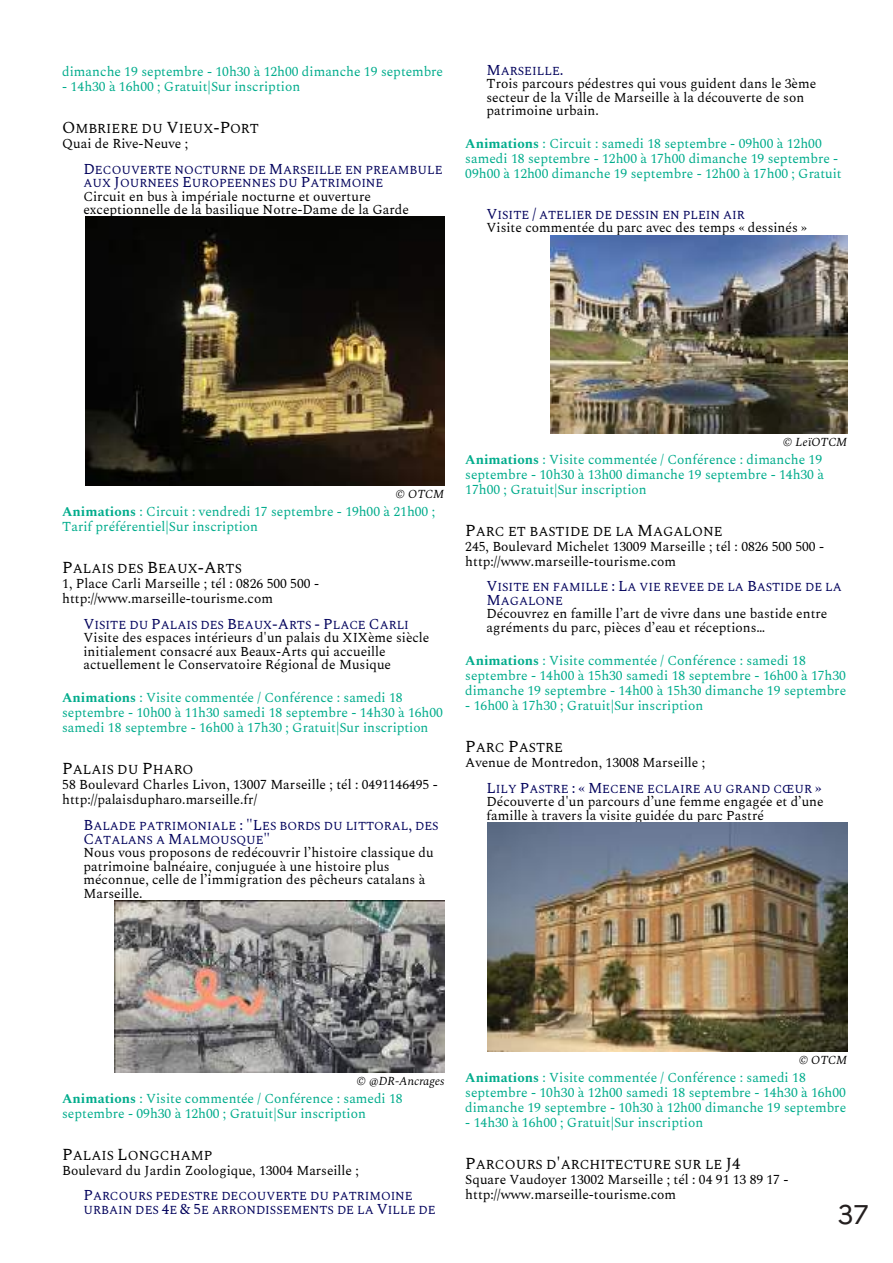
<style>
.page{position:relative;width:893px;height:1263px;background:#fff}
.page>*{position:absolute;margin:0;border:0;box-sizing:border-box;transform-origin:0 0}
.t1{font:27px "Marianne";color:#241f1f}
.t2{font:13.5px/15px "Spectral";color:#000}
.t3{font:13.5px/15px "Spectral";color:#00ac8c}
.t4{font:12px/13.5px "Spectral";letter-spacing:-.005em;color:#00005b}
.t5{font:italic 12px "Spectral";letter-spacing:-.005em;color:#000}
.s1{font-size:16.5px}
.s2{font-size:15px}
.s3{font-weight:700}
</style>
<div class="page">
<img style="left:85px;top:217px;width:359px;height:269px">
<img style="left:115px;top:900px;width:329px;height:172px">
<img style="left:550px;top:235px;width:297px;height:198px">
<img style="left:487px;top:822px;width:360px;height:230px">
<p class="t3" style="left:62px;top:63px;width:382px">dimanche 19 septembre - 10h30 à 12h00 dimanche 19 septembre</p>
<p class="t3" style="left:62px;top:78px;width:240px">- 14h30 à 16h00 ; Gratuit|Sur inscription</p>
<p class="t2" style="left:62px;top:120px;width:198px"><span class="s1">O</span>MBRIERE DU <span class="s1">V</span>IEUX<span class="s1">-P</span>ORT<br>Quai de Rive-Neuve ;</p>
<p class="t4" style="left:83px;top:162px;width:361px"><span class="s2">D</span>ECOUVERTE NOCTURNE DE <span class="s2">M</span>ARSEILLE EN PREAMBULE<br>AUX <span class="s2">J</span>OURNEES <span class="s2">E</span>UROPEENNES DU <span class="s2">P</span>ATRIMOINE</p>
<p class="t2" style="left:83px;top:189px;width:327px;line-height:13.5px">Circuit en bus à impériale nocturne et ouverture exceptionnelle de la basilique Notre-Dame de la Garde</p>
<p class="t4" style="left:486px;top:63px;width:78px"><span class="s2">M</span>ARSEILLE<span class="s2">.</span></p>
<p class="t2" style="left:486px;top:76px;width:331px;line-height:13.5px">Trois parcours pédestres qui vous guident dans le 3ème secteur de la Ville de Marseille à la découverte de son patrimoine urbain.</p>
<p class="t3" style="left:465px;top:135px;width:378px"><span class="s3">Animations</span> : Circuit : samedi 18 septembre - 09h00 à 12h00 samedi 18 septembre - 12h00 à 17h00 dimanche 19 septembre -<br>09h00 à 12h00 dimanche 19 septembre - 12h00 à 17h00 ; Gratuit</p>
<p class="t4" style="left:486px;top:207px;width:260px"><span class="s2">V</span>ISITE <span class="s2">/</span> ATELIER DE DESSIN EN PLEIN AIR</p>
<p class="t2" style="left:486px;top:219px;width:322px">Visite commentée du parc avec des temps « dessinés »</p>
<p class="t5" style="left:396px;top:486px;width:50px">© OTCM</p>
<p class="t3" style="left:62px;top:503px;width:374px"><span class="s3">Animations</span> : Circuit : vendredi 17 septembre - 19h00 à 21h00 ;<br>Tarif préférentiel|Sur inscription</p>
<p class="t2" style="left:62px;top:560px;width:258px"><span class="s1">P</span>ALAIS DES <span class="s1">B</span>EAUX<span class="s1">-A</span>RTS<br>1, Place Carli Marseille ; tél : 0826 500 500 - http://www.marseille-tourisme.com</p>
<p class="t4" style="left:83px;top:617px;width:327px"><span class="s2">V</span>ISITE DU <span class="s2">P</span>ALAIS DES <span class="s2">B</span>EAUX<span class="s2">-A</span>RTS <span class="s2">- P</span>LACE <span class="s2">C</span>ARLI</p>
<p class="t2" style="left:83px;top:630px;width:347px;line-height:13.5px">Visite des espaces intérieurs d'un palais du XIXème siècle initialement consacré aux Beaux-Arts qui accueille actuellement le Conservatoire Régional de Musique</p>
<p class="t3" style="left:62px;top:689px;width:382px"><span class="s3">Animations</span> : Visite commentée / Conférence : samedi 18 septembre - 10h00 à 11h30 samedi 18 septembre - 14h30 à 16h00 samedi 18 septembre - 16h00 à 17h30 ; Gratuit|Sur inscription</p>
<p class="t2" style="left:62px;top:761px;width:377px"><span class="s1">P</span>ALAIS DU <span class="s1">P</span>HARO<br>58 Boulevard Charles Livon, 13007 Marseille ; tél : 0491146495 - http://palaisdupharo.marseille.fr/</p>
<p class="t4" style="left:83px;top:818px;width:357px"><span class="s2">B</span>ALADE PATRIMONIALE <span class="s2">: "L</span>ES BORDS DU LITTORAL<span class="s2">,</span> DES<br><span class="s2">C</span>ATALANS A <span class="s2">M</span>ALMOUSQUE<span class="s2">"</span></p>
<p class="t2" style="left:83px;top:845px;width:352px;line-height:13.5px">Nous vous proposons de redécouvrir l’histoire classique du patrimoine balnéaire, conjuguée à une histoire plus méconnue, celle de l’immigration des pêcheurs catalans à Marseille.</p>
<p class="t5" style="left:783px;top:433px;width:66px">© LeïOTCM</p>
<p class="t3" style="left:465px;top:451px;width:360px"><span class="s3">Animations</span> : Visite commentée / Conférence : dimanche 19 septembre - 10h30 à 13h00 dimanche 19 septembre - 14h30 à<br>17h00 ; Gratuit|Sur inscription</p>
<p class="t2" style="left:465px;top:523px;width:360px"><span class="s1">P</span>ARC ET BASTIDE DE LA <span class="s1">M</span>AGALONE<br>245, Boulevard Michelet 13009 Marseille ; tél : 0826 500 500 - http://www.marseille-tourisme.com</p>
<p class="t4" style="left:486px;top:580px;width:357px"><span class="s2">V</span>ISITE EN FAMILLE <span class="s2">: L</span>A VIE REVEE DE LA <span class="s2">B</span>ASTIDE DE LA<br><span class="s2">M</span>AGALONE</p>
<p class="t2" style="left:486px;top:606px;width:342px;line-height:13.5px">Découvrez en famille l’art de vivre dans une bastide entre agréments du parc, pièces d’eau et réceptions…</p>
<p class="t3" style="left:465px;top:652px;width:382px"><span class="s3">Animations</span> : Visite commentée / Conférence : samedi 18 septembre - 14h00 à 15h30 samedi 18 septembre - 16h00 à 17h30 dimanche 19 septembre - 14h00 à 15h30 dimanche 19 septembre</p>
<p class="t3" style="left:465px;top:697px;width:240px">- 16h00 à 17h30 ; Gratuit|Sur inscription</p>
<p class="t2" style="left:465px;top:739px;width:241px"><span class="s1">P</span>ARC <span class="s1">P</span>ASTRE<br>Avenue de Montredon, 13008 Marseille ;</p>
<p class="t4" style="left:486px;top:781px;width:336px"><span class="s2">L</span>ILY <span class="s2">P</span>ASTRE <span class="s2">: « M</span>ECENE ECLAIRE AU GRAND CŒUR <span class="s2">»</span></p>
<p class="t2" style="left:486px;top:794px;width:339px;line-height:13.5px">Découverte d'un parcours d’une femme engagée et d’une famille à travers la visite guidée du parc Pastré</p>
<p class="t5" style="left:357px;top:1072px;width:89px">© @DR-Ancrages</p>
<p class="t3" style="left:62px;top:1090px;width:342px"><span class="s3">Animations</span> : Visite commentée / Conférence : samedi 18 septembre - 09h30 à 12h00 ; Gratuit|Sur inscription</p>
<p class="t2" style="left:62px;top:1147px;width:298px"><span class="s1">P</span>ALAIS <span class="s1">L</span>ONGCHAMP<br>Boulevard du Jardin Zoologique, 13004 Marseille ;</p>
<p class="t4" style="left:83px;top:1189px;width:354px"><span class="s2">P</span>ARCOURS PEDESTRE DECOUVERTE DU PATRIMOINE<br>URBAIN DES <span class="s2">4</span>E <span class="s2">&amp; 5</span>E ARRONDISSEMENTS DE LA <span class="s2">V</span>ILLE DE</p>
<p class="t5" style="left:799px;top:1052px;width:50px">© OTCM</p>
<p class="t3" style="left:465px;top:1069px;width:382px"><span class="s3">Animations</span> : Visite commentée / Conférence : samedi 18 septembre - 10h30 à 12h00 samedi 18 septembre - 14h30 à 16h00 dimanche 19 septembre - 10h30 à 12h00 dimanche 19 septembre</p>
<p class="t3" style="left:465px;top:1114px;width:240px">- 14h30 à 16h00 ; Gratuit|Sur inscription</p>
<p class="t2" style="left:465px;top:1156px;width:325px"><span class="s1">P</span>ARCOURS D<span class="s1">'</span>ARCHITECTURE SUR LE <span class="s1">J4<br></span>Square Vaudoyer 13002 Marseille ; tél : 04 91 13 89 17 - http://www.marseille-tourisme.com</p>
<h1 class="t1" style="left:837px;top:1194px;width:33px">37</h1>
</div>
